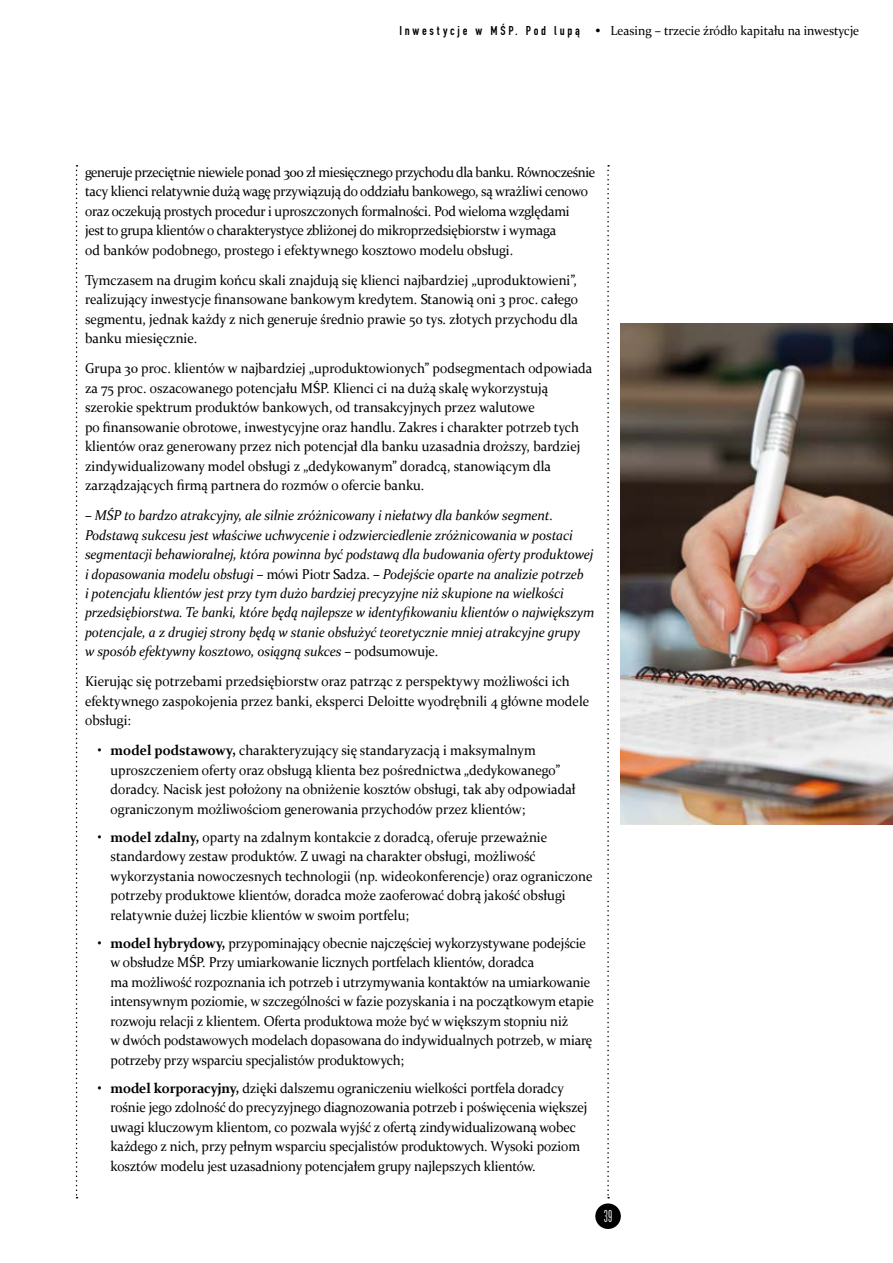
<style>
.page{position:relative;width:893px;height:1263px;background:#fff}
.page>*{position:absolute;margin:0;border:0;box-sizing:border-box;transform-origin:0 0}
.t1{font:18px "SF Movie Poster";color:#fff}
.t2{font:14.25px/19.5px "Constantia";letter-spacing:-.01em;color:#000;scale:.95 1}
.t3{font:italic 14.25px/19.5px "Constantia";letter-spacing:-.01em;color:#000;scale:.95 1}
.t4{font:13.2px "Constantia";color:#000;scale:.95 1}
.s1{font-family:"Fette Engschrift DOT";font-size:13.5px}
.s2{font-style:normal}
.s3{font-weight:700}
</style>
<div class="page">
<svg style="left:76px;top:165px;width:2px;height:1033px"></svg>
<svg style="left:607px;top:165px;width:2px;height:1033px"></svg>
<div style="left:595px;top:1203px;width:26px;height:26px;background:#000;border-radius:50%"></div>
<img style="left:621px;top:323px;width:272px;height:502px">
<p class="t4" style="left:399px;top:21px;width:485px"><span class="s1">I n w e s t y c j e w M Ś P. P o d l u p ą •</span> Leasing – trzecie źródło kapitału na inwestycje</p>
<p class="t2" style="left:85px;top:161px;width:539px">generuje przeciętnie niewiele ponad 300 zł miesięcznego przychodu dla banku. Równocześnie tacy klienci relatywnie dużą wagę przywiązują do oddziału bankowego, są wrażliwi cenowo oraz oczekują prostych procedur i uproszczonych formalności. Pod wieloma względami<br>jest to grupa klientów o charakterystyce zbliżonej do mikroprzedsiębiorstw i wymaga<br>od banków podobnego, prostego i efektywnego kosztowo modelu obsługi.</p>
<p class="t2" style="left:85px;top:269px;width:521px;text-align:justify">Tymczasem na drugim końcu skali znajdują się klienci najbardziej „uproduktowieni”, realizujący inwestycje finansowane bankowym kredytem. Stanowią oni 3 proc. całego segmentu, jednak każdy z nich generuje średnio prawie 50 tys. złotych przychodu dla banku miesięcznie.</p>
<p class="t2" style="left:85px;top:358px;width:535px">Grupa 30 proc. klientów w najbardziej „uproduktowionych” podsegmentach odpowiada za 75 proc. oszacowanego potencjału MŚP. Klienci ci na dużą skalę wykorzystują szerokie spektrum produktów bankowych, od transakcyjnych przez walutowe<br>po finansowanie obrotowe, inwestycyjne oraz handlu. Zakres i charakter potrzeb tych klientów oraz generowany przez nich potencjał dla banku uzasadnia droższy, bardziej zindywidualizowany model obsługi z „dedykowanym” doradcą, stanowiącym dla zarządzających firmą partnera do rozmów o ofercie banku.</p>
<p class="t3" style="left:85px;top:505px;width:538px"><span class="s2">–</span> MŚP to bardzo atrakcyjny, ale silnie zróżnicowany i niełatwy dla banków segment.<br>Podstawą sukcesu jest właściwe uchwycenie i odzwierciedlenie zróżnicowania w postaci segmentacji behawioralnej, która powinna być podstawą dla budowania oferty produktowej i dopasowania modelu obsługi <span class="s2">– mówi Piotr Sadza. –</span> Podejście oparte na analizie potrzeb<br>i potencjału klientów jest przy tym dużo bardziej precyzyjne niż skupione na wielkości przedsiębiorstwa. Te banki, które będą najlepsze w identyfikowaniu klientów o największym potencjale, a z drugiej strony będą w stanie obsłużyć teoretycznie mniej atrakcyjne grupy<br>w sposób efektywny kosztowo, osiągną sukces <span class="s2">– podsumowuje.</span></p>
<p class="t2" style="left:85px;top:671px;width:532px">Kierując się potrzebami przedsiębiorstw oraz patrząc z perspektywy możliwości ich efektywnego zaspokojenia przez banki, eksperci Deloitte wyodrębnili 4 główne modele obsługi:</p>
<p class="t2" style="left:111px;top:740px;width:491px;text-indent:-13px">• <span class="s3">model podstawowy,</span> charakteryzujący się standaryzacją i maksymalnym uproszczeniem oferty oraz obsługą klienta bez pośrednictwa „dedykowanego” doradcy. Nacisk jest położony na obniżenie kosztów obsługi, tak aby odpowiadał ograniczonym możliwościom generowania przychodów przez klientów;</p>
<p class="t2" style="left:111px;top:827px;width:509px;text-indent:-13px">• <span class="s3">model zdalny,</span> oparty na zdalnym kontakcie z doradcą, oferuje przeważnie standardowy zestaw produktów. Z uwagi na charakter obsługi, możliwość wykorzystania nowoczesnych technologii (np. wideokonferencje) oraz ograniczone potrzeby produktowe klientów, doradca może zaoferować dobrą jakość obsługi relatywnie dużej liczbie klientów w swoim portfelu;</p>
<p class="t2" style="left:111px;top:933px;width:510px;text-indent:-13px">• <span class="s3">model hybrydowy,</span> przypominający obecnie najczęściej wykorzystywane podejście w obsłudze MŚP. Przy umiarkowanie licznych portfelach klientów, doradca<br>ma możliwość rozpoznania ich potrzeb i utrzymywania kontaktów na umiarkowanie intensywnym poziomie, w szczególności w fazie pozyskania i na początkowym etapie rozwoju relacji z klientem. Oferta produktowa może być w większym stopniu niż<br>w dwóch podstawowych modelach dopasowana do indywidualnych potrzeb, w miarę potrzeby przy wsparciu specjalistów produktowych;</p>
<p class="t2" style="left:111px;top:1078px;width:503px;text-indent:-13px">• <span class="s3">model korporacyjny,</span> dzięki dalszemu ograniczeniu wielkości portfela doradcy rośnie jego zdolność do precyzyjnego diagnozowania potrzeb i poświęcenia większej uwagi kluczowym klientom, co pozwala wyjść z ofertą zindywidualizowaną wobec każdego z nich, przy pełnym wsparciu specjalistów produktowych. Wysoki poziom kosztów modelu jest uzasadniony potencjałem grupy najlepszych klientów.</p>
<p class="t1" style="left:604px;top:1207px;width:10px">39</p>
</div>
